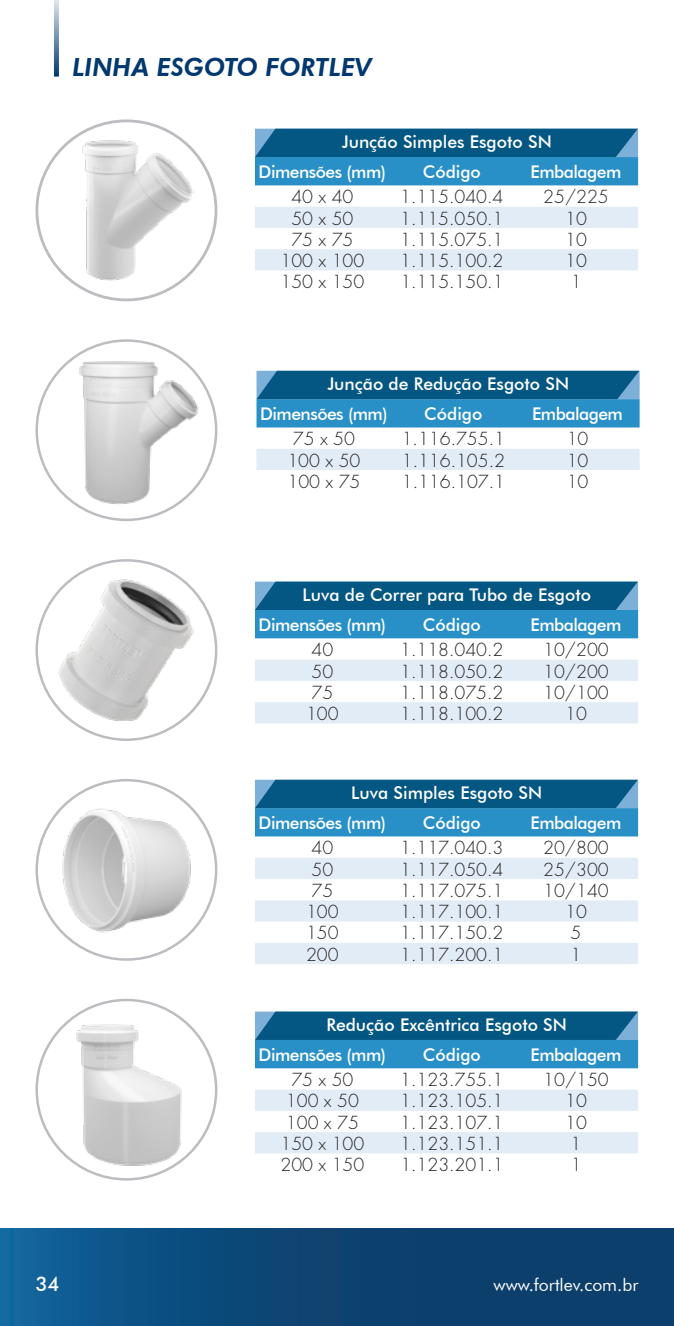
<style>
.page{position:relative;width:674px;height:1326px;background:#fff}
.page>*{position:absolute;margin:0;border:0;box-sizing:border-box;transform-origin:0 0}
.t1{font:italic 800 25px "Futura BT";color:#00386f}
.t2{font:500 20px "Futura BT";color:#fff}
.t3{font:300 17.5px "Futura Std";color:#231f20}
.t4{font:500 17.5px "Futura BT";color:#fff}
.t5{font:500 17.5px "Futura BT";letter-spacing:-.03em;color:#fff}
.t6{font:17.5px "Futura BT";color:#fff}
</style>
<div class="page">
<svg style="left:0;top:1228px;width:673px;height:97px;background:#0d4878"></svg>
<svg style="left:54px;top:0;width:5px;height:77px"></svg>
<img style="left:66px;top:139px;width:143px;height:143px">
<img style="left:66px;top:359px;width:146px;height:147px">
<img style="left:55px;top:578px;width:143px;height:143px">
<img style="left:60px;top:803px;width:132px;height:132px">
<img style="left:56px;top:1022px;width:145px;height:144px">
<div style="left:256px;top:449px;width:383px;height:21px;background:#e2ecf6"></div>
<svg style="left:256px;top:371px;width:383px;height:56px;background:#1a76a7"></svg>
<svg style="left:255px;top:659px;width:382px;height:64px"></svg>
<svg style="left:255px;top:581px;width:382px;height:57px;background:#1c76a7"></svg>
<svg style="left:255px;top:858px;width:382px;height:106px;fill:#e2ecf6"></svg>
<svg style="left:255px;top:779px;width:382px;height:57px;background:#1d77a8"></svg>
<svg style="left:255px;top:207px;width:382px;height:63px"></svg>
<svg style="left:255px;top:129px;width:382px;height:56px;background:#1a75a7"></svg>
<svg style="left:255px;top:1089px;width:382px;height:64px"></svg>
<svg style="left:255px;top:1011px;width:382px;height:57px;background:#1b76a7"></svg>
<h1 class="t1" style="left:72px;top:52px;width:301px">LINHA ESGOTO FORTLEV</h1>
<p class="t4" style="left:341px;top:131px;width:211px">Junção Simples Esgoto SN</p>
<p class="t5" style="left:258px;top:161px;width:129px">Dimensões (mm)</p>
<p class="t4" style="left:422px;top:161px;width:60px">Código</p>
<p class="t5" style="left:530px;top:161px;width:92px">Embalagem</p>
<p class="t3" style="left:291px;top:186px;width:64px">40 x 40</p>
<p class="t3" style="left:400px;top:186px;width:105px">1.115.040.4</p>
<p class="t3" style="left:543px;top:186px;width:67px">25/225</p>
<p class="t3" style="left:291px;top:207px;width:64px">50 x 50</p>
<p class="t3" style="left:400px;top:207px;width:105px">1.115.050.1</p>
<p class="t3" style="left:565px;top:207px;width:23px">10</p>
<p class="t3" style="left:291px;top:229px;width:64px">75 x 75</p>
<p class="t3" style="left:400px;top:229px;width:105px">1.115.075.1</p>
<p class="t3" style="left:565px;top:229px;width:23px">10</p>
<p class="t3" style="left:280px;top:250px;width:85px">100 x 100</p>
<p class="t3" style="left:400px;top:250px;width:105px">1.115.100.2</p>
<p class="t3" style="left:565px;top:250px;width:23px">10</p>
<p class="t3" style="left:280px;top:271px;width:85px">150 x 150</p>
<p class="t3" style="left:400px;top:271px;width:105px">1.115.150.1</p>
<p class="t3" style="left:570px;top:271px;width:12px">1</p>
<p class="t4" style="left:327px;top:373px;width:243px">Junção de Redução Esgoto SN</p>
<p class="t5" style="left:260px;top:403px;width:129px">Dimensões (mm)</p>
<p class="t4" style="left:424px;top:403px;width:60px">Código</p>
<p class="t5" style="left:531px;top:403px;width:92px">Embalagem</p>
<p class="t3" style="left:293px;top:428px;width:64px">75 x 50</p>
<p class="t3" style="left:401px;top:428px;width:105px">1.116.755.1</p>
<p class="t3" style="left:566px;top:428px;width:23px">10</p>
<p class="t3" style="left:287px;top:449px;width:74px">100 x 50</p>
<p class="t3" style="left:401px;top:449px;width:105px">1.116.105.2</p>
<p class="t3" style="left:566px;top:449px;width:23px">10</p>
<p class="t3" style="left:287px;top:471px;width:74px">100 x 75</p>
<p class="t3" style="left:401px;top:471px;width:105px">1.116.107.1</p>
<p class="t3" style="left:566px;top:471px;width:23px">10</p>
<p class="t4" style="left:302px;top:583px;width:290px">Luva de Correr para Tubo de Esgoto</p>
<p class="t5" style="left:258px;top:614px;width:129px">Dimensões (mm)</p>
<p class="t4" style="left:422px;top:614px;width:60px">Código</p>
<p class="t5" style="left:530px;top:614px;width:92px">Embalagem</p>
<p class="t3" style="left:311px;top:639px;width:23px">40</p>
<p class="t3" style="left:400px;top:639px;width:105px">1.118.040.2</p>
<p class="t3" style="left:543px;top:639px;width:67px">10/200</p>
<p class="t3" style="left:311px;top:660px;width:23px">50</p>
<p class="t3" style="left:400px;top:660px;width:105px">1.118.050.2</p>
<p class="t3" style="left:543px;top:660px;width:67px">10/200</p>
<p class="t3" style="left:311px;top:681px;width:23px">75</p>
<p class="t3" style="left:400px;top:681px;width:105px">1.118.075.2</p>
<p class="t3" style="left:543px;top:681px;width:67px">10/100</p>
<p class="t3" style="left:306px;top:703px;width:34px">100</p>
<p class="t3" style="left:400px;top:703px;width:105px">1.118.100.2</p>
<p class="t3" style="left:565px;top:703px;width:23px">10</p>
<p class="t4" style="left:351px;top:781px;width:192px">Luva Simples Esgoto SN</p>
<p class="t5" style="left:258px;top:812px;width:129px">Dimensões (mm)</p>
<p class="t4" style="left:422px;top:812px;width:60px">Código</p>
<p class="t5" style="left:530px;top:812px;width:92px">Embalagem</p>
<p class="t3" style="left:311px;top:837px;width:23px">40</p>
<p class="t3" style="left:400px;top:837px;width:105px">1.117.040.3</p>
<p class="t3" style="left:543px;top:837px;width:67px">20/800</p>
<p class="t3" style="left:311px;top:858px;width:23px">50</p>
<p class="t3" style="left:400px;top:858px;width:105px">1.117.050.4</p>
<p class="t3" style="left:543px;top:858px;width:67px">25/300</p>
<p class="t3" style="left:311px;top:879px;width:23px">75</p>
<p class="t3" style="left:400px;top:879px;width:105px">1.117.075.1</p>
<p class="t3" style="left:543px;top:879px;width:67px">10/140</p>
<p class="t3" style="left:306px;top:901px;width:34px">100</p>
<p class="t3" style="left:400px;top:901px;width:105px">1.117.100.1</p>
<p class="t3" style="left:565px;top:901px;width:23px">10</p>
<p class="t3" style="left:306px;top:922px;width:34px">150</p>
<p class="t3" style="left:400px;top:922px;width:105px">1.117.150.2</p>
<p class="t3" style="left:570px;top:922px;width:12px">5</p>
<p class="t3" style="left:306px;top:943px;width:34px">200</p>
<p class="t3" style="left:400px;top:943px;width:105px">1.117.200.1</p>
<p class="t3" style="left:570px;top:943px;width:12px">1</p>
<p class="t4" style="left:326px;top:1013px;width:242px">Redução Excêntrica Esgoto SN</p>
<p class="t5" style="left:258px;top:1043px;width:129px">Dimensões (mm)</p>
<p class="t4" style="left:422px;top:1043px;width:60px">Código</p>
<p class="t5" style="left:530px;top:1043px;width:92px">Embalagem</p>
<p class="t3" style="left:291px;top:1069px;width:64px">75 x 50</p>
<p class="t3" style="left:400px;top:1069px;width:105px">1.123.755.1</p>
<p class="t3" style="left:543px;top:1069px;width:67px">10/150</p>
<p class="t3" style="left:286px;top:1090px;width:74px">100 x 50</p>
<p class="t3" style="left:400px;top:1090px;width:105px">1.123.105.1</p>
<p class="t3" style="left:565px;top:1090px;width:23px">10</p>
<p class="t3" style="left:286px;top:1111px;width:74px">100 x 75</p>
<p class="t3" style="left:400px;top:1111px;width:105px">1.123.107.1</p>
<p class="t3" style="left:565px;top:1111px;width:23px">10</p>
<p class="t3" style="left:280px;top:1132px;width:85px">150 x 100</p>
<p class="t3" style="left:400px;top:1132px;width:105px">1.123.151.1</p>
<p class="t3" style="left:570px;top:1132px;width:12px">1</p>
<p class="t3" style="left:280px;top:1154px;width:85px">200 x 150</p>
<p class="t3" style="left:400px;top:1154px;width:105px">1.123.201.1</p>
<p class="t3" style="left:570px;top:1154px;width:12px">1</p>
<p class="t2" style="left:35px;top:1271px;width:26px">34</p>
<p class="t6" style="left:493px;top:1273px;width:146px">www.fortlev.com.br</p>
</div>
